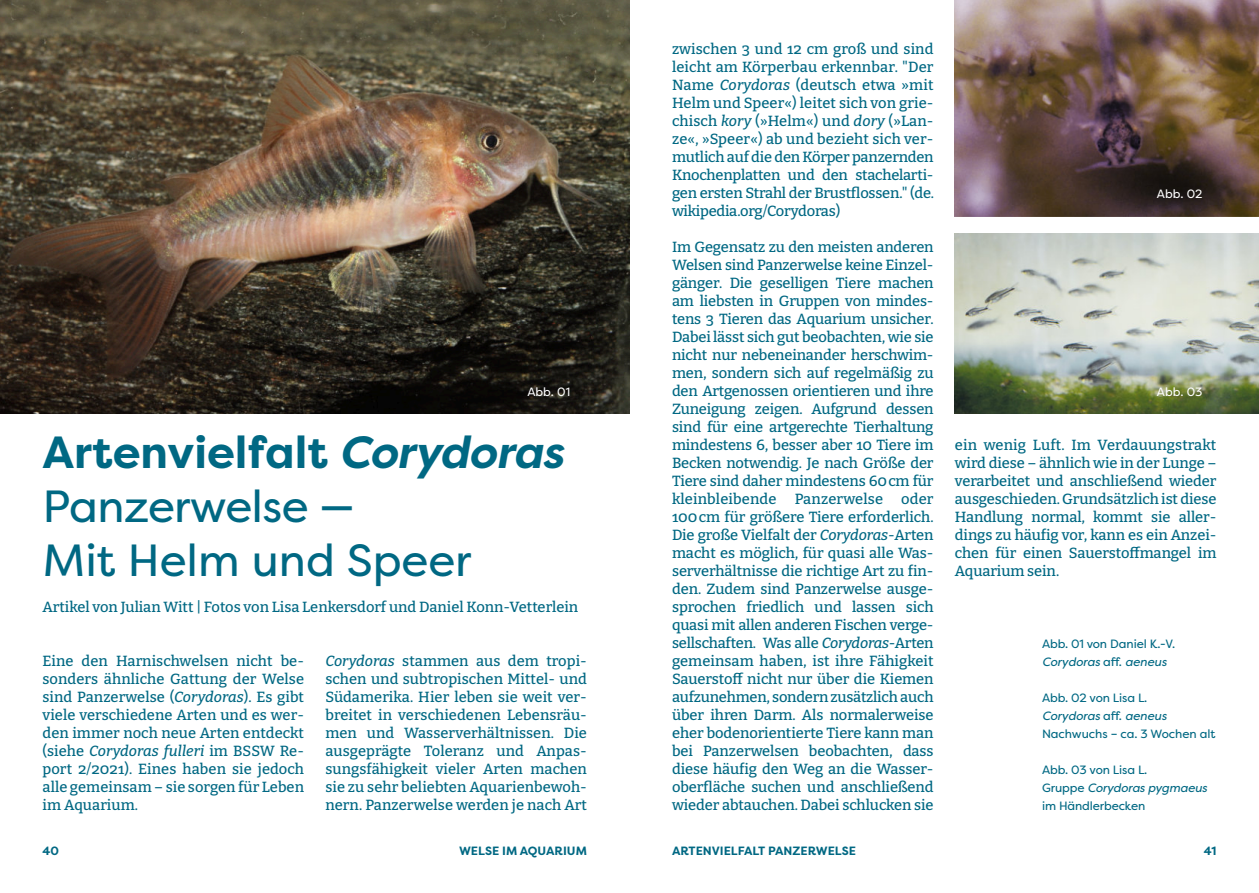
<style>
.page{position:relative;width:1259px;height:893px;background:#fff}
.page>*{position:absolute;margin:0;border:0;box-sizing:border-box;transform-origin:0 0}
.t1{font:45px/54px "Filson Pro";letter-spacing:-.01em;color:#006883}
.t2{font:500 14.7px/18px "Bitter";letter-spacing:-.005em;color:#006883;text-align:justify}
.t3{font:12px/18px "Filson Pro";letter-spacing:-.01em;color:#006883}
.t4{font:700 12px "Filson Pro";color:#006883}
.t5{font:12px "Filson Pro";color:#fff}
.s1{font-weight:700}
.s2{font-weight:700;font-style:italic}
.s3{font-style:italic}
</style>
<div class="page">
<img style="left:955px;top:0;width:304px;height:216px">
<img style="left:955px;top:234px;width:304px;height:180px">
<img style="left:0;top:0;width:629px;height:414px">
<p class="t5" style="left:527px;top:384px;width:44px">Abb. 01</p>
<h1 class="t1" style="left:43px;top:426px;width:522px"><span class="s1">Artenvielfalt</span> <span class="s2">Corydoras<br></span>Panzerwelse —<br>Mit Helm und Speer</h1>
<p class="t2" style="left:43px;top:598px;width:537px">Artikel von Julian Witt | Fotos von Lisa Lenkersdorf und Daniel Konn-Vetterlein</p>
<p class="t2" style="left:43px;top:652px;width:263px">Eine den Harnischwelsen nicht be&shy;sonders ähnliche Gattung der Welse sind Panzerwelse (<span class="s3">Corydoras</span>). Es gibt viele verschiedene Arten und es wer&shy;den immer noch neue Arten entdeckt (siehe <span class="s3">Corydoras fulleri</span> im BSSW Re&shy;port 2/2021). Eines haben sie jedoch alle gemeinsam – sie sorgen für Leben im Aquarium.</p>
<p class="t2" style="left:325px;top:652px;width:263px"><span class="s3">Corydoras</span> stammen aus dem tropi&shy;schen und subtropischen Mittel- und Südamerika. Hier leben sie weit ver&shy;breitet in verschiedenen Lebensräu&shy;men und Wasserverhältnissen. Die ausgeprägte Toleranz und Anpas&shy;sungsfähigkeit vieler Arten machen sie zu sehr beliebten Aquarienbewoh&shy;nern. Panzerwelse werden je nach Art</p>
<p class="t2" style="left:672px;top:40px;width:263px">zwischen 3 und 12 cm groß und sind leicht am Körperbau erkennbar. "Der Name <span class="s3">Corydoras</span> (deutsch etwa »mit Helm und Speer«) leitet sich von grie&shy;chisch <span class="s3">kory</span> (»Helm«) und <span class="s3">dory</span> (»Lan&shy;ze«, »Speer«) ab und bezieht sich ver&shy;mutlich auf die den Körper panzernden Knochenplatten und den stachelarti&shy;gen ersten Strahl der Brustflossen." (de. wikipedia.org/Corydoras)</p>
<p class="t2" style="left:672px;top:238px;width:263px">Im Gegensatz zu den meisten anderen Welsen sind Panzerwelse keine Einzel&shy;gänger. Die geselligen Tiere machen am liebsten in Gruppen von mindes&shy;tens 3 Tieren das Aquarium unsicher.<br>Dabei lässt sich gut beobachten, wie sie nicht nur nebeneinander herschwim&shy;men, sondern sich auf regelmäßig zu den Artgenossen orientieren und ihre Zuneigung zeigen. Aufgrund dessen sind für eine artgerechte Tierhaltung mindestens 6, besser aber 10 Tiere im Becken notwendig. Je nach Größe der Tiere sind daher mindestens 60 cm für kleinbleibende Panzerwelse oder 100 cm für größere Tiere erforderlich.<br>Die große Vielfalt der <span class="s3">Corydoras</span>-Arten macht es möglich, für quasi alle Was&shy;serverhältnisse die richtige Art zu fin&shy;den. Zudem sind Panzerwelse ausge&shy;sprochen friedlich und lassen sich quasi mit allen anderen Fischen verge&shy;sellschaften. Was alle <span class="s3">Corydoras</span>-Arten gemeinsam haben, ist ihre Fähigkeit Sauerstoff nicht nur über die Kiemen aufzunehmen, sondern zusätzlich auch über ihren Darm. Als normalerweise eher bodenorientierte Tiere kann man bei Panzerwelsen beobachten, dass diese häufig den Weg an die Wasser&shy;oberfläche suchen und anschließend wieder abtauchen. Dabei schlucken sie</p>
<p class="t5" style="left:1157px;top:186px;width:47px">Abb. 02</p>
<p class="t5" style="left:1157px;top:384px;width:47px">Abb. 03</p>
<p class="t2" style="left:955px;top:436px;width:263px">ein wenig Luft. Im Verdauungstrakt wird diese – ähnlich wie in der Lunge – verarbeitet und anschließend wieder ausgeschieden. Grundsätzlich ist diese Handlung normal, kommt sie aller&shy;dings zu häufig vor, kann es ein Anzei&shy;chen für einen Sauerstoffmangel im Aquarium sein.</p>
<p class="t3" style="left:1042px;top:635px;width:135px">Abb. 01 von Daniel K.-V.<br><span class="s3">Corydoras</span> aff. <span class="s3">aeneus</span></p>
<p class="t3" style="left:1042px;top:689px;width:175px">Abb. 02 von Lisa L.<br><span class="s3">Corydoras</span> aff. <span class="s3">aeneus<br></span>Nachwuchs – ca. 3 Wochen alt</p>
<p class="t3" style="left:1042px;top:761px;width:167px">Abb. 03 von Lisa L.<br>Gruppe <span class="s3">Corydoras pygmaeus </span>im Händlerbecken</p>
<p class="t4" style="left:43px;top:844px;width:18px">40</p>
<p class="t4" style="left:459px;top:844px;width:129px">WELSE IM AQUARIUM</p>
<p class="t4" style="left:672px;top:844px;width:185px">ARTENVIELFALT PANZERWELSE</p>
<p class="t4" style="left:1203px;top:844px;width:14px">41</p>
</div>
